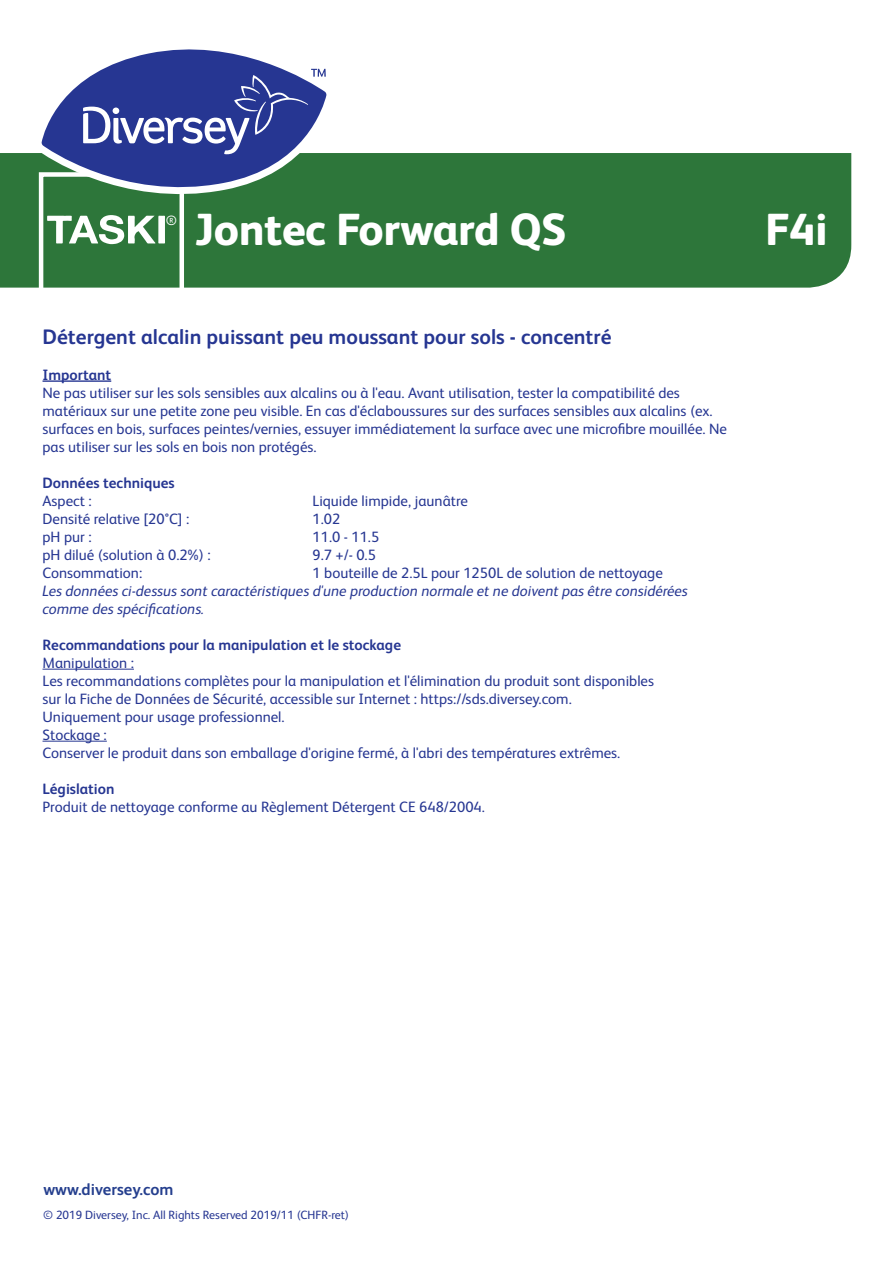
<style>
.page{position:relative;width:893px;height:1263px;background:#fff}
.page>*{position:absolute;margin:0;border:0;box-sizing:border-box;transform-origin:0 0}
.t1{font:800 45px "FS Albert Pro";letter-spacing:-.01em;color:#fff}
.t2{font:700 21px "FS Albert Pro";color:#263692}
.t3{font:700 16.5px "FS Albert Pro";color:#253f8e}
.t4{font:15px/18px "FS Albert Pro";color:#263692}
.t5{font:italic 15px/18px "FS Albert Pro";color:#263692}
.t6{font:700 15px "FS Albert Pro";color:#263692}
.t7{font:13.5px "FS Albert Pro";color:#fff}
.t8{font:12px "FS Albert Pro";color:#263692}
</style>
<div class="page">
<div style="left:0;top:153px;width:851px;height:135px;background:#2d763a"></div>
<img style="left:69px;top:215px;width:86px;height:29px">
<hr style="left:43px;top:380px;width:68px;height:2px;background:#263692">
<hr style="left:43px;top:669px;width:91px;height:1px;background:#263692">
<hr style="left:43px;top:741px;width:64px;height:1px;background:#263692">
<svg style="left:34px;top:49px;width:305px;height:165px"></svg>
<svg style="left:83px;top:69px;width:243px;height:86px"></svg>
<p class="t7" style="left:166px;top:211px;width:13px">®</p>
<h1 class="t1" style="left:195px;top:194px;width:373px">Jontec Forward QS</h1>
<h1 class="t1" style="left:765px;top:194px;width:64px">F4i</h1>
<h2 class="t2" style="left:43px;top:322px;width:570px">Détergent alcalin puissant peu moussant pour sols - concentré</h2>
<p class="t6" style="left:43px;top:364px;width:70px">Important</p>
<p class="t4" style="left:43px;top:382px;width:686px">Ne pas utiliser sur les sols sensibles aux alcalins ou à l'eau. Avant utilisation, tester la compatibilité des matériaux sur une petite zone peu visible. En cas d'éclaboussures sur des surfaces sensibles aux alcalins (ex. surfaces en bois, surfaces peintes/vernies, essuyer immédiatement la surface avec une microfibre mouillée. Ne pas utiliser sur les sols en bois non protégés.</p>
<p class="t6" style="left:43px;top:472px;width:134px">Données techniques</p>
<p class="t4" style="left:43px;top:490px;width:51px">Aspect :</p>
<p class="t4" style="left:313px;top:490px;width:157px">Liquide limpide, jaunâtre</p>
<p class="t4" style="left:43px;top:508px;width:148px">Densité relative [20°C] :</p>
<p class="t4" style="left:313px;top:508px;width:29px">1.02</p>
<p class="t4" style="left:43px;top:526px;width:51px">pH pur :</p>
<p class="t4" style="left:313px;top:526px;width:68px">11.0 - 11.5</p>
<p class="t4" style="left:43px;top:544px;width:170px">pH dilué (solution à 0.2%) :</p>
<p class="t4" style="left:313px;top:544px;width:65px">9.7 +/- 0.5</p>
<p class="t4" style="left:43px;top:562px;width:101px">Consommation:</p>
<p class="t4" style="left:313px;top:562px;width:352px">1 bouteille de 2.5L pour 1250L de solution de nettoyage</p>
<p class="t5" style="left:43px;top:581px;width:647px">Les données ci-dessus sont caractéristiques d'une production normale et ne doivent pas être considérées comme des spécifications.</p>
<p class="t6" style="left:43px;top:634px;width:360px">Recommandations pour la manipulation et le stockage</p>
<p class="t4" style="left:43px;top:652px;width:613px">Manipulation :<br>Les recommandations complètes pour la manipulation et l'élimination du produit sont disponibles sur la Fiche de Données de Sécurité, accessible sur Internet : https://sds.diversey.com.<br>Uniquement pour usage professionnel.<br>Stockage :<br>Conserver le produit dans son emballage d'origine fermé, à l'abri des températures extrêmes.</p>
<p class="t6" style="left:43px;top:778px;width:73px">Législation</p>
<p class="t4" style="left:43px;top:796px;width:444px">Produit de nettoyage conforme au Règlement Détergent CE 648/2004.</p>
<p class="t3" style="left:43px;top:1177px;width:132px">www.diversey.com</p>
<p class="t8" style="left:43px;top:1206px;width:307px">© 2019 Diversey, Inc. All Rights Reserved 2019/11 (CHFR-ret)</p>
</div>
